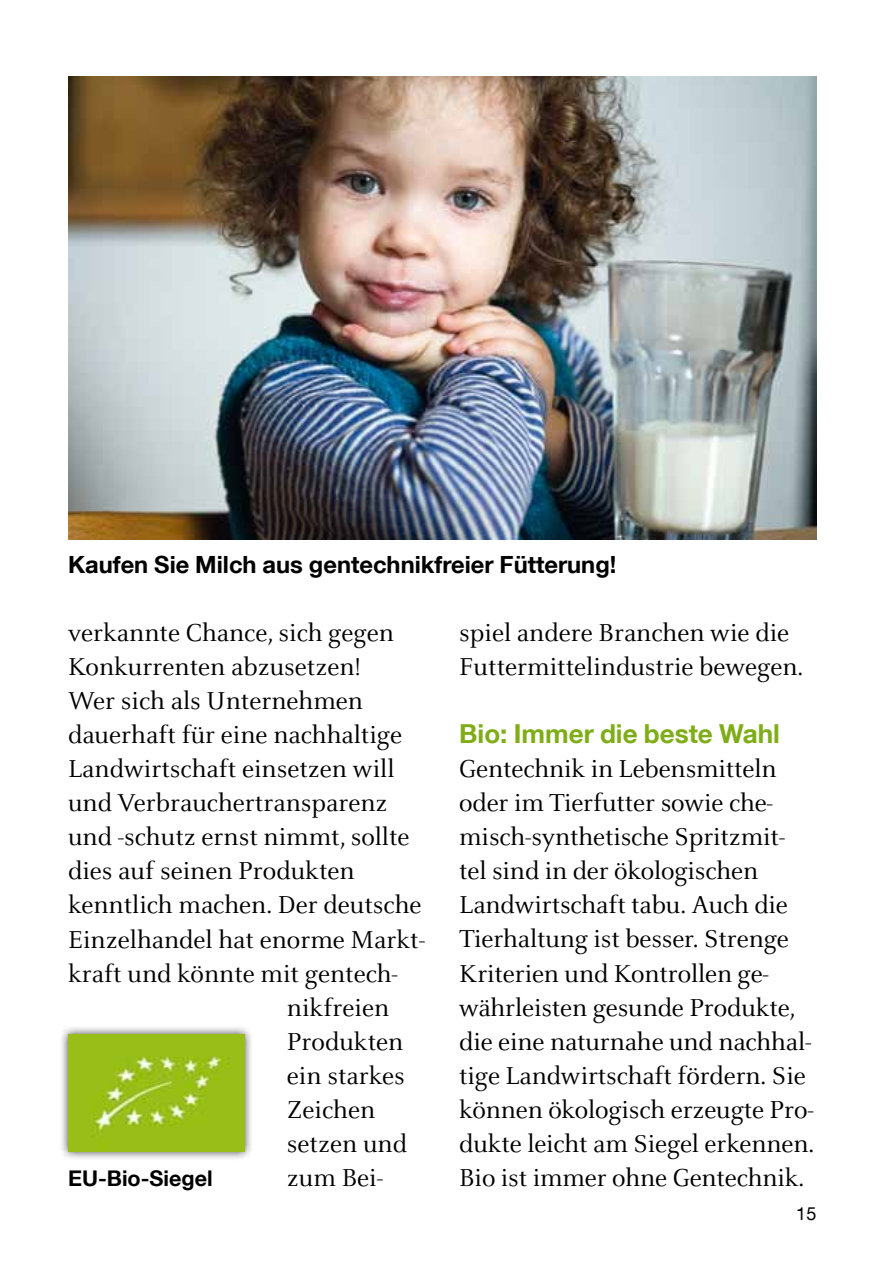
<style>
.page{position:relative;width:893px;height:1263px;background:#fff}
.page>*{position:absolute;margin:0;border:0;box-sizing:border-box;transform-origin:0 0}
.t1{font:27px/33.9px "Celeste";letter-spacing:-.005em;color:#000}
.t2{font:700 26.1px "Helvetica Neue LT Com";color:#7fad17}
.t3{font:700 23.7px "Helvetica Neue LT Com";color:#000}
.t4{font:700 21.6px "Helvetica Neue LT Com";color:#000}
.t5{font:18px "Helvetica Neue LT Com";color:#000}
</style>
<div class="page">
<div style="left:59px;top:1025px;width:194px;height:136px;background:#000;opacity:.75"></div>
<img style="left:68px;top:1034px;width:176px;height:117px">
<img style="left:68px;top:77px;width:748px;height:462px">
<p class="t3" style="left:68px;top:550px;width:550px">Kaufen Sie Milch aus gentechnikfreier Fütterung!</p>
<p class="t1" style="left:68px;top:617px;width:327px">verkannte Chance, sich gegen</p>
<p class="t1" style="left:68px;top:651px;width:294px">Konkurrenten abzusetzen!</p>
<p class="t1" style="left:68px;top:685px;width:296px">Wer sich als Unternehmen</p>
<p class="t1" style="left:68px;top:719px;width:336px">dauerhaft für eine nachhaltige</p>
<p class="t1" style="left:68px;top:753px;width:328px">Landwirtschaft einsetzen will</p>
<p class="t1" style="left:68px;top:787px;width:321px">und Verbrauchertransparenz</p>
<p class="t1" style="left:68px;top:821px;width:343px">und -schutz ernst nimmt, sollte</p>
<p class="t1" style="left:68px;top:855px;width:288px">dies auf seinen Produkten</p>
<p class="t1" style="left:68px;top:889px;width:355px">kenntlich machen. Der deutsche</p>
<p class="t1" style="left:68px;top:923px;width:358px">Einzelhandel hat enorme Markt-</p>
<p class="t1" style="left:68px;top:957px;width:331px">kraft und könnte mit gentech-</p>
<p class="t1" style="left:287px;top:991px;width:104px">nikfreien</p>
<p class="t1" style="left:287px;top:1025px;width:118px">Produkten</p>
<p class="t1" style="left:287px;top:1059px;width:119px">ein starkes</p>
<p class="t1" style="left:287px;top:1093px;width:90px">Zeichen</p>
<p class="t1" style="left:287px;top:1127px;width:122px">setzen und</p>
<p class="t1" style="left:287px;top:1161px;width:98px">zum Bei-</p>
<p class="t1" style="left:459px;top:617px;width:346px">spiel andere Branchen wie die<br>Futtermittelindustrie bewegen.</p>
<p class="t2" style="left:459px;top:717px;width:322px">Bio: Immer die beste Wahl</p>
<p class="t1" style="left:459px;top:753px;width:356px">Gentechnik in Lebensmitteln oder im Tierfutter sowie che&shy;misch-synthetische Spritzmit&shy;tel sind in der ökologischen<br>Landwirtschaft tabu. Auch die<br>Tierhaltung ist besser. Strenge<br>Kriterien und Kontrollen ge&shy;währleisten gesunde Produkte, die eine naturnahe und nachhal&shy;tige Landwirtschaft fördern. Sie können ökologisch erzeugte Pro&shy;dukte leicht am Siegel erkennen.</p>
<p class="t4" style="left:68px;top:1164px;width:146px">EU-Bio-Siegel</p>
<p class="t1" style="left:459px;top:1161px;width:347px">Bio ist immer ohne Gentechnik.</p>
<p class="t5" style="left:796px;top:1202px;width:22px">15</p>
</div>
